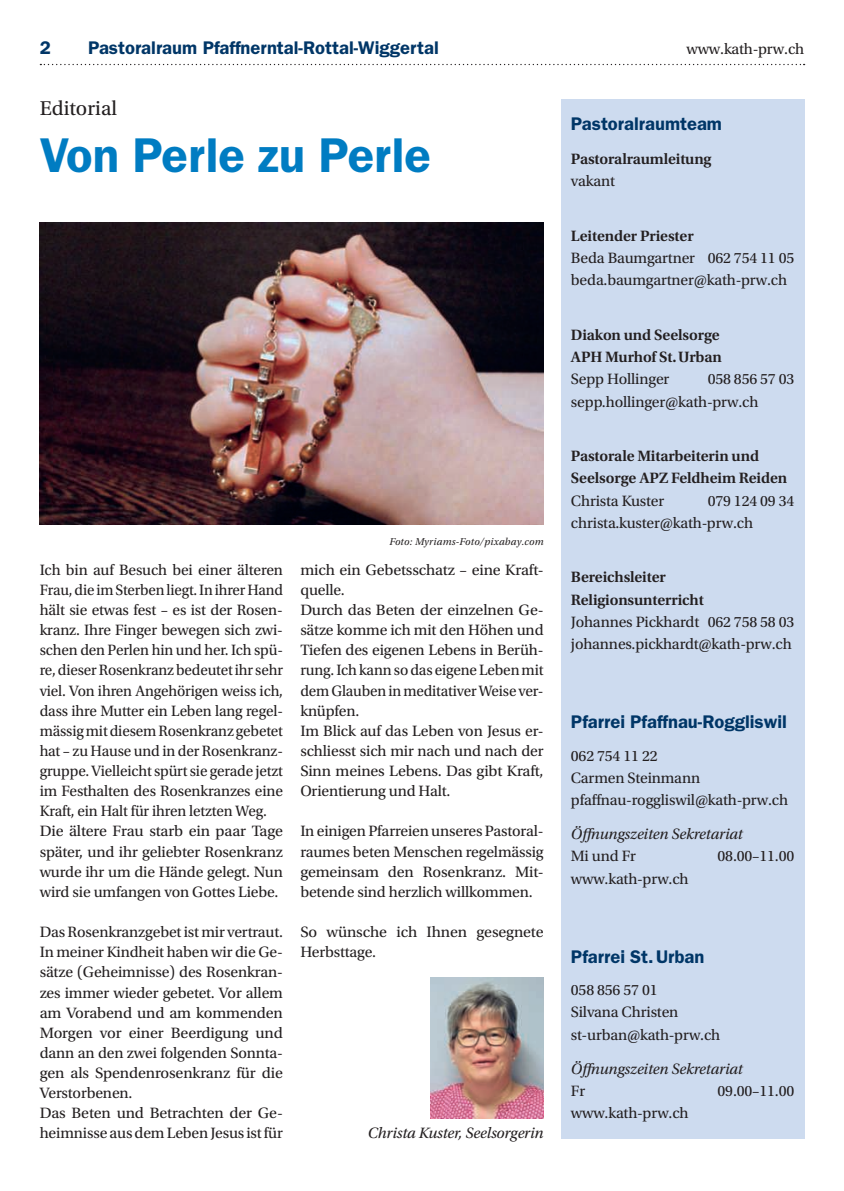
<style>
.page{position:relative;width:844px;height:1191px;background:#fff}
.page>*{position:absolute;margin:0;border:0;box-sizing:border-box;transform-origin:0 0}
.t1{font:600 49px "ITC Franklin Gothic Std";color:#007cc2}
.t2{font:21px "Utopia Std";color:#231f20}
.t3{font:600 18.38px "ITC Franklin Gothic Std";color:#003667}
.t4{font:15.75px/20.1px "Utopia Std";letter-spacing:-.01em;color:#231f20}
.t5{font:600 15.75px/22.2px "Utopia Std";letter-spacing:-.01em;color:#231f20}
.t6{font:italic 15.75px "Utopia Std";letter-spacing:-.01em;color:#231f20}
.t7{font:italic 10.5px "Utopia Std";letter-spacing:.02em;color:#231f20}
</style>
<div class="page">
<svg style="left:40px;top:64px;width:764px;height:1px"></svg>
<div style="left:561px;top:99px;width:243px;height:1039px;background:#cddbef"></div>
<img style="left:430px;top:977px;width:113px;height:141px">
<img style="left:40px;top:222px;width:503px;height:302px">
<p class="t3" style="left:40px;top:37px;width:13px">2</p>
<p class="t3" style="left:88px;top:37px;width:352px">Pastoralraum Pfaffnerntal-Rottal-Wiggertal</p>
<p class="t4" style="left:686px;top:39px;width:119px">www.kath-prw.ch</p>
<h2 class="t2" style="left:40px;top:96px;width:79px">Editorial</h2>
<h1 class="t1" style="left:40px;top:126px;width:393px">Von Perle zu Perle</h1>
<p class="t4" style="left:40px;top:560px;width:245px">Ich bin auf Besuch bei einer älteren Frau, die im Sterben liegt. In ihrer Hand hält sie etwas fest – es ist der Rosen&shy;kranz. Ihre Finger bewegen sich zwi&shy;schen den Perlen hin und her. Ich spü&shy;re, dieser Rosenkranz bedeutet ihr sehr viel. Von ihren Angehörigen weiss ich, dass ihre Mutter ein Leben lang regel&shy;mässig mit diesem Rosenkranz gebetet hat – zu Hause und in der Rosenkranz&shy;gruppe. Vielleicht spürt sie gerade jetzt im Festhalten des Rosenkranzes eine Kraft, ein Halt für ihren letzten Weg.<br>Die ältere Frau starb ein paar Tage später, und ihr geliebter Rosenkranz wurde ihr um die Hände gelegt. Nun wird sie umfangen von Gottes Liebe.</p>
<p class="t4" style="left:40px;top:922px;width:245px">Das Rosenkranzgebet ist mir vertraut.<br>In meiner Kindheit haben wir die Ge&shy;sätze (Geheimnisse) des Rosenkran&shy;zes immer wieder gebetet. Vor allem am Vorabend und am kommenden<br>Morgen vor einer Beerdigung und dann an den zwei folgenden Sonnta&shy;gen als Spendenrosenkranz für die<br>Verstorbenen.<br>Das Beten und Betrachten der Ge&shy;heimnisse aus dem Leben Jesus ist für</p>
<p class="t7" style="left:389px;top:535px;width:156px">Foto: Myriams-Foto/pixabay.com</p>
<p class="t4" style="left:300px;top:560px;width:245px">mich ein Gebetsschatz – eine Kraft&shy;quelle.<br>Durch das Beten der einzelnen Ge&shy;sätze komme ich mit den Höhen und<br>Tiefen des eigenen Lebens in Berüh&shy;rung. Ich kann so das eigene Leben mit dem Glauben in meditativer Weise ver&shy;knüpfen.<br>Im Blick auf das Leben von Jesus er&shy;schliesst sich mir nach und nach der<br>Sinn meines Lebens. Das gibt Kraft,<br>Orientierung und Halt.</p>
<p class="t4" style="left:300px;top:821px;width:245px;text-align:justify">In einigen Pfarreien unseres Pastoral&shy;raumes beten Menschen regelmässig gemeinsam den Rosenkranz. Mit&shy;betende sind herzlich willkommen.</p>
<p class="t4" style="left:300px;top:922px;width:245px">So wünsche ich Ihnen gesegnete<br>Herbsttage.</p>
<p class="t6" style="left:368px;top:1124px;width:177px">Christa Kuster, Seelsorgerin</p>
<p class="t3" style="left:570px;top:113px;width:152px">Pastoralraumteam</p>
<p class="t5" style="left:570px;top:148px;width:142px">Pastoralraumleitung</p>
<p class="t4" style="left:570px;top:171px;width:46px">vakant</p>
<p class="t5" style="left:570px;top:225px;width:124px">Leitender Priester</p>
<p class="t4" style="left:570px;top:247px;width:225px;line-height:22.2px">Beda Baumgartner 062 754 11 05 beda.baumgartner@kath-prw.ch</p>
<p class="t5" style="left:570px;top:324px;width:152px">Diakon und Seelsorge<br>APH Murhof St.Urban</p>
<p class="t4" style="left:570px;top:369px;width:100px">Sepp Hollinger</p>
<p class="t4" style="left:570px;top:368px;width:225px;line-height:22.2px;text-indent:137px">058 856 57 03 sepp.hollinger@kath-prw.ch</p>
<p class="t5" style="left:570px;top:445px;width:218px">Pastorale Mitarbeiterin und<br>Seelsorge APZ Feldheim Reiden</p>
<p class="t4" style="left:570px;top:491px;width:95px">Christa Kuster</p>
<p class="t4" style="left:570px;top:489px;width:225px;line-height:22.2px;text-indent:137px">079 124 09 34 christa.kuster@kath-prw.ch</p>
<p class="t5" style="left:570px;top:566px;width:134px">Bereichsleiter<br>Religionsunterricht</p>
<p class="t4" style="left:570px;top:611px;width:225px;line-height:22.2px">Johannes Pickhardt 062 758 58 03 johannes.pickhardt@kath-prw.ch</p>
<p class="t3" style="left:570px;top:711px;width:217px">Pfarrei Pfaffnau-Roggliswil</p>
<p class="t4" style="left:570px;top:744px;width:219px;line-height:22.2px">062 754 11 22<br>Carmen Steinmann pfaffnau-roggliswil@kath-prw.ch</p>
<p class="t6" style="left:570px;top:825px;width:173px">Öffnungszeiten Sekretariat</p>
<p class="t4" style="left:570px;top:846px;width:67px">Mi und Fr</p>
<p class="t4" style="left:717px;top:846px;width:78px">08.00–11.00</p>
<p class="t4" style="left:570px;top:869px;width:119px">www.kath-prw.ch</p>
<p class="t3" style="left:570px;top:945px;width:135px">Pfarrei St.Urban</p>
<p class="t4" style="left:570px;top:979px;width:151px;line-height:22.2px">058 856 57 01<br>Silvana Christen st-urban@kath-prw.ch</p>
<p class="t6" style="left:570px;top:1060px;width:173px">Öffnungszeiten Sekretariat</p>
<p class="t4" style="left:570px;top:1081px;width:16px">Fr</p>
<p class="t4" style="left:717px;top:1081px;width:78px">09.00–11.00</p>
<p class="t4" style="left:570px;top:1103px;width:119px">www.kath-prw.ch</p>
</div>
